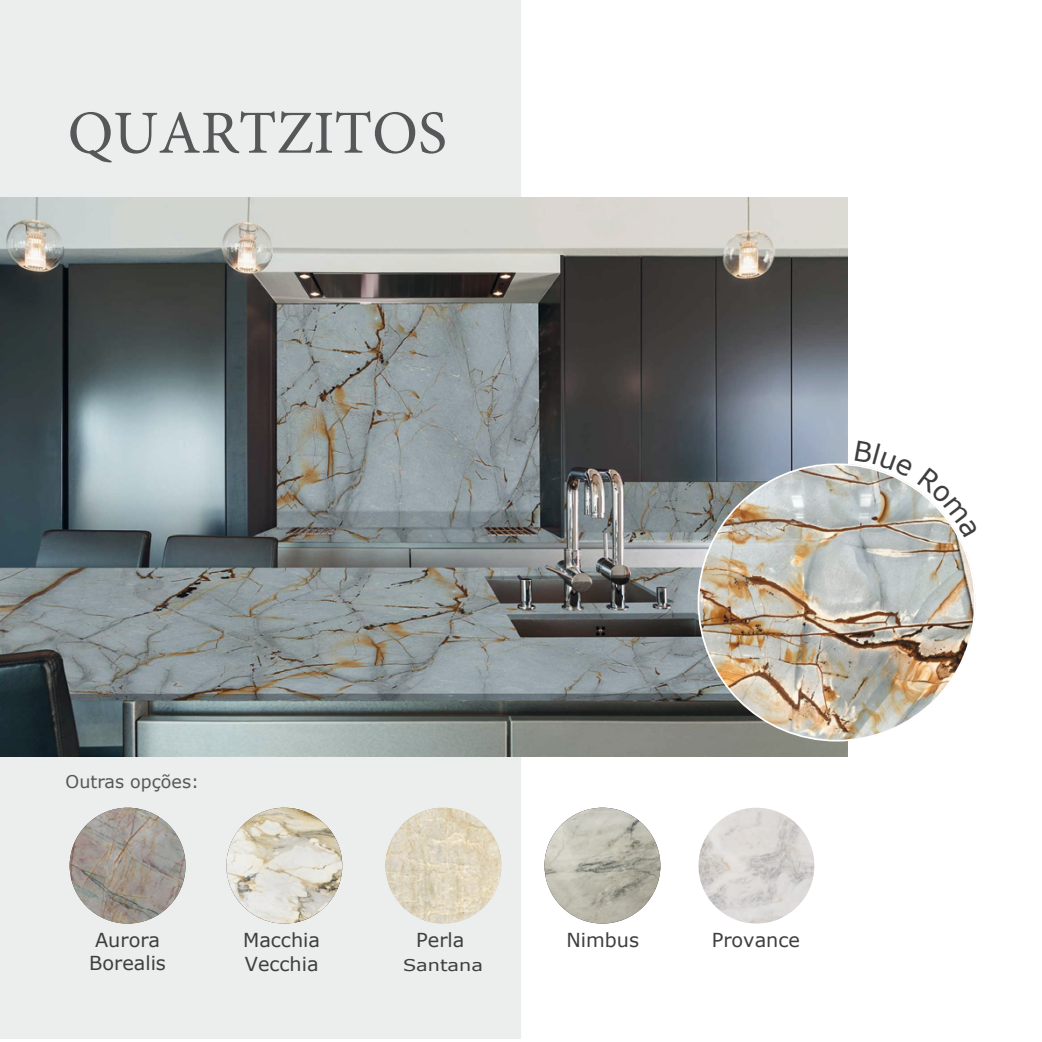
<style>
.page{position:relative;width:1042px;height:1042px;background:#fff}
.page>*{position:absolute;margin:0;border:0;box-sizing:border-box;transform-origin:0 0}
.t1{font:61.25px "Minion Pro";color:#565758}
.t2{font:19.25px/23.1px "Verdana";color:#3e3e3f;text-align:center}
.t3{font:17.5px "Verdana";color:#565758}
.t4{font:16.1px "Verdana";color:#3e3e3f;scale:1.19 1}
</style>
<div class="page">
<div style="left:0;top:0;width:521px;height:1039px;background:#eceded"></div>
<img style="left:0;top:198px;width:848px;height:558px">
<img style="left:697px;top:463px;width:278px;height:278px">
<img style="left:70px;top:807px;width:116px;height:116px;border-radius:58px">
<img style="left:226px;top:807px;width:116px;height:116px;border-radius:58px">
<img style="left:385px;top:807px;width:116px;height:116px;border-radius:58px">
<img style="left:544px;top:807px;width:116px;height:116px;border-radius:58px">
<img style="left:698px;top:807px;width:116px;height:116px;border-radius:58px">
<svg style="left:855px;top:463px;width:120px;height:75px"></svg>
<h1 class="t1" style="left:68px;top:92px;width:381px">QUARTZITOS</h1>
<p class="t3" style="left:66px;top:770px;width:135px">Outras opções:</p>
<p class="t2" style="left:89px;top:928px;width:78px">Aurora<br>Borealis</p>
<p class="t2" style="left:243px;top:928px;width:78px">Macchia</p>
<p class="t2" style="left:245px;top:952px;width:75px">Vecchia</p>
<p class="t2" style="left:416px;top:928px;width:50px">Perla</p>
<p class="t2" style="left:566px;top:928px;width:74px">Nimbus</p>
<p class="t2" style="left:712px;top:928px;width:90px">Provance</p>
<p class="t4" style="left:403px;top:954px;width:69px">Santana</p>
</div>
